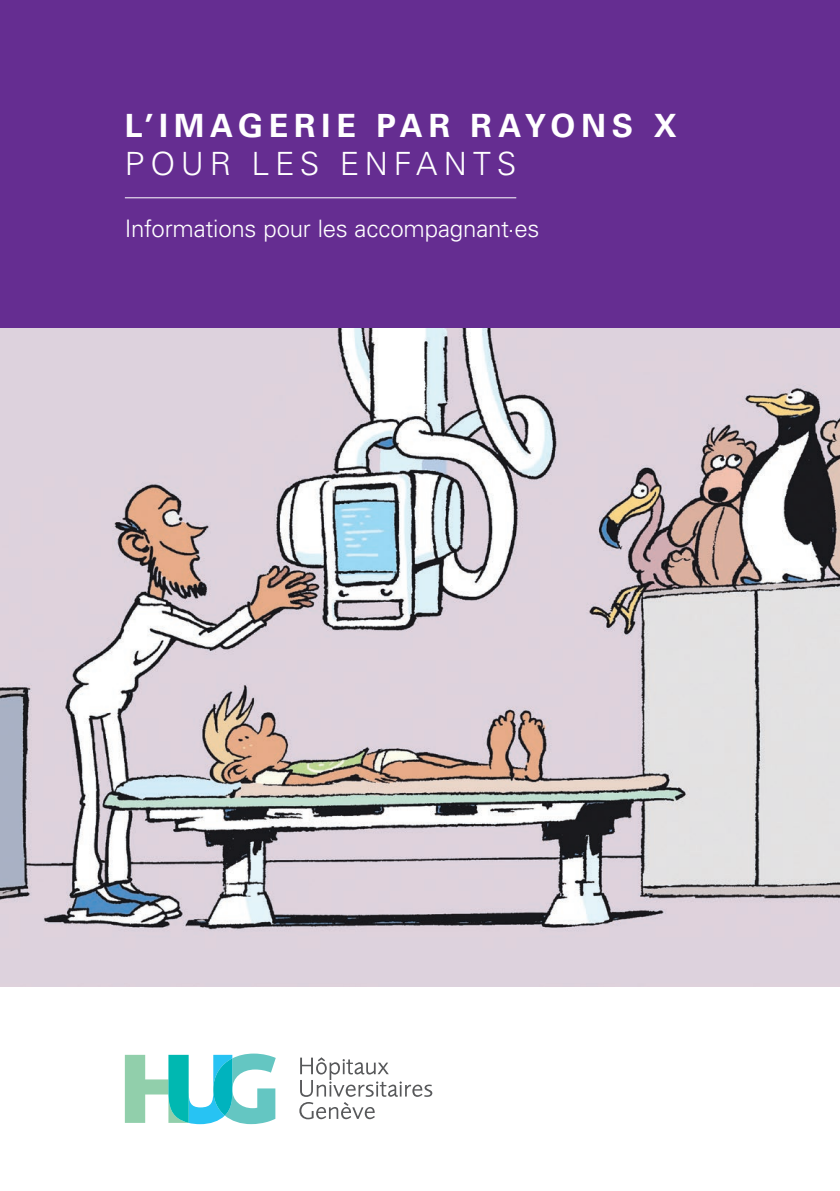
<style>
.page{position:relative;width:840px;height:1191px;background:#fff}
.page>*{position:absolute;margin:0;border:0;box-sizing:border-box;transform-origin:0 0}
.t1{font:700 32px "Univers LT Std";letter-spacing:.18em;color:#fff}
.t2{font:300 32px "Univers LT Std";letter-spacing:.18em;color:#fff}
.t3{font:300 24px "Univers LT Std";letter-spacing:-.01em;color:#fff}
</style>
<div class="page">
<div style="left:0;top:0;width:839px;height:329px;background:#652d91"></div>
<img style="left:0;top:329px;width:839px;height:657px">
<hr style="left:125px;top:197px;width:391px;height:1px;background:#fff">
<svg style="left:125px;top:1053px;width:150px;height:71px"></svg>
<svg style="left:299px;top:1057px;width:133px;height:62px"></svg>
<h1 class="t1" style="left:125px;top:107px;width:553px">L’IMAGERIE PAR RAYONS X</h1>
<h1 class="t2" style="left:125px;top:144px;width:393px">POUR LES ENFANTS</h1>
<p class="t3" style="left:125px;top:214px;width:416px">Informations pour les accompagnant·es</p>
</div>
